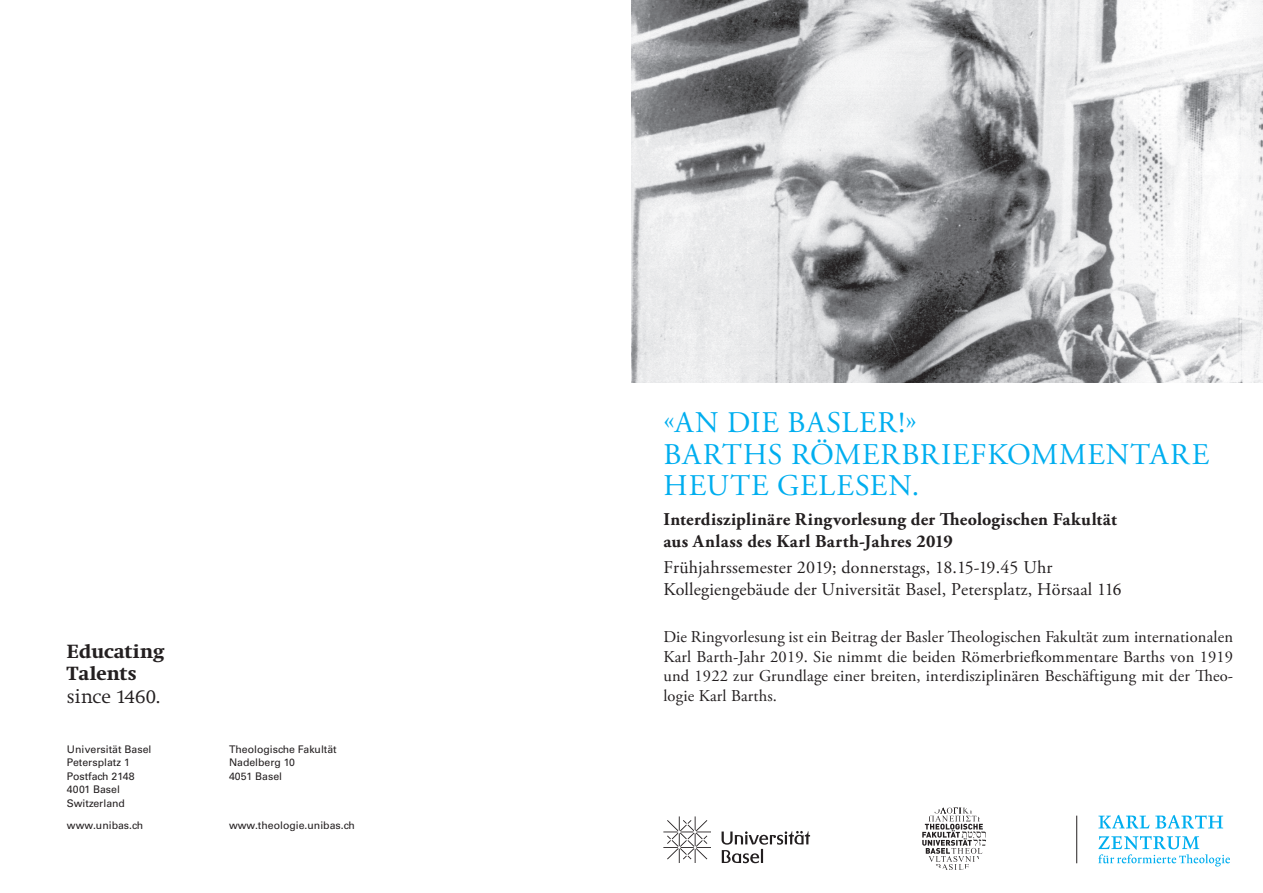
<style>
.page{position:relative;width:1263px;height:893px;background:#fff}
.page>*{position:absolute;margin:0;border:0;box-sizing:border-box;transform-origin:0 0}
.t1{font:30px/31.5px "Adobe Garamond Pro";letter-spacing:.03em;color:#00aeef}
.t2{font:700 19.5px/22.5px "Swift Neue LT Pro";letter-spacing:.005em;color:#231f20}
.t3{font:300 19.5px "Swift Neue LT Pro";color:#231f20}
.t4{font:18px/21.8px "Adobe Garamond Pro";letter-spacing:.01em;color:#231f20}
.t5{font:700 18px/21.6px "Adobe Garamond Pro";letter-spacing:.015em;color:#231f20}
.t6{font:16.5px/19.5px "Adobe Garamond Pro";letter-spacing:.01em;color:#231f20;text-align:justify}
.t7{font:10.5px/13.5px "Univers LT Std";color:#231f20}
.s1{font-family:"Minion Pro"}
</style>
<div class="page">
<svg style="left:721px;top:831px;width:89px;height:32px"></svg>
<svg style="left:663px;top:816px;width:48px;height:47px"></svg>
<svg style="left:922px;top:808px;width:64px;height:62px"></svg>
<hr style="left:1076px;top:816px;width:1px;height:47px;background:#231f20">
<img style="left:631px;top:0;width:632px;height:383px">
<svg style="left:1098px;top:815px;width:125px;height:14px"></svg>
<svg style="left:1098px;top:836px;width:132px;height:30px"></svg>
<p class="t2" style="left:67px;top:640px;width:99px">Educating<br>Talents</p>
<p class="t3" style="left:67px;top:684px;width:95px">since 1460.</p>
<p class="t7" style="left:67px;top:742px;width:86px">Universität Basel</p>
<p class="t7" style="left:229px;top:742px;width:109px">Theologische Fakultät</p>
<p class="t7" style="left:67px;top:756px;width:64px">Petersplatz 1</p>
<p class="t7" style="left:229px;top:756px;width:67px">Nadelberg 10</p>
<p class="t7" style="left:67px;top:769px;width:69px">Postfach 2148</p>
<p class="t7" style="left:229px;top:769px;width:55px">4051 Basel</p>
<p class="t7" style="left:67px;top:783px;width:60px">4001 Basel<br>Switzerland</p>
<p class="t7" style="left:67px;top:819px;width:78px">www.unibas.ch</p>
<p class="t7" style="left:229px;top:819px;width:127px">www.theologie.unibas.ch</p>
<h1 class="t1" style="left:664px;top:408px;width:547px">«AN DIE BASLER!»<br>BARTHS RÖMERBRIEFKOMMENTARE<br>HEUTE GELESEN.</h1>
<p class="t5" style="left:663px;top:509px;width:455px">Interdisziplinäre Ringvorlesung der Theologischen Fakultät aus Anlass des Karl Barth-Jahres 2019</p>
<p class="t4" style="left:663px;top:557px;width:459px">Frühjahrssemester 2019; donnerstags, 18.15-19.45 Uhr<br>Kollegiengebäude der Universität Basel, Petersplatz, Hörsaal 11<span class="s1">6</span></p>
<p class="t6" style="left:663px;top:628px;width:571px">Die Ringvorlesung ist ein Beitrag der Basler Theologischen Fakultät zum internationalen Karl Barth-Jahr 2019. Sie nimmt die beiden Römerbriefkommentare Barths von 1919 und 1922 zur Grundlage einer breiten, interdisziplinären Beschäftigung mit der Theo&shy;logie Karl Barths.</p>
</div>
